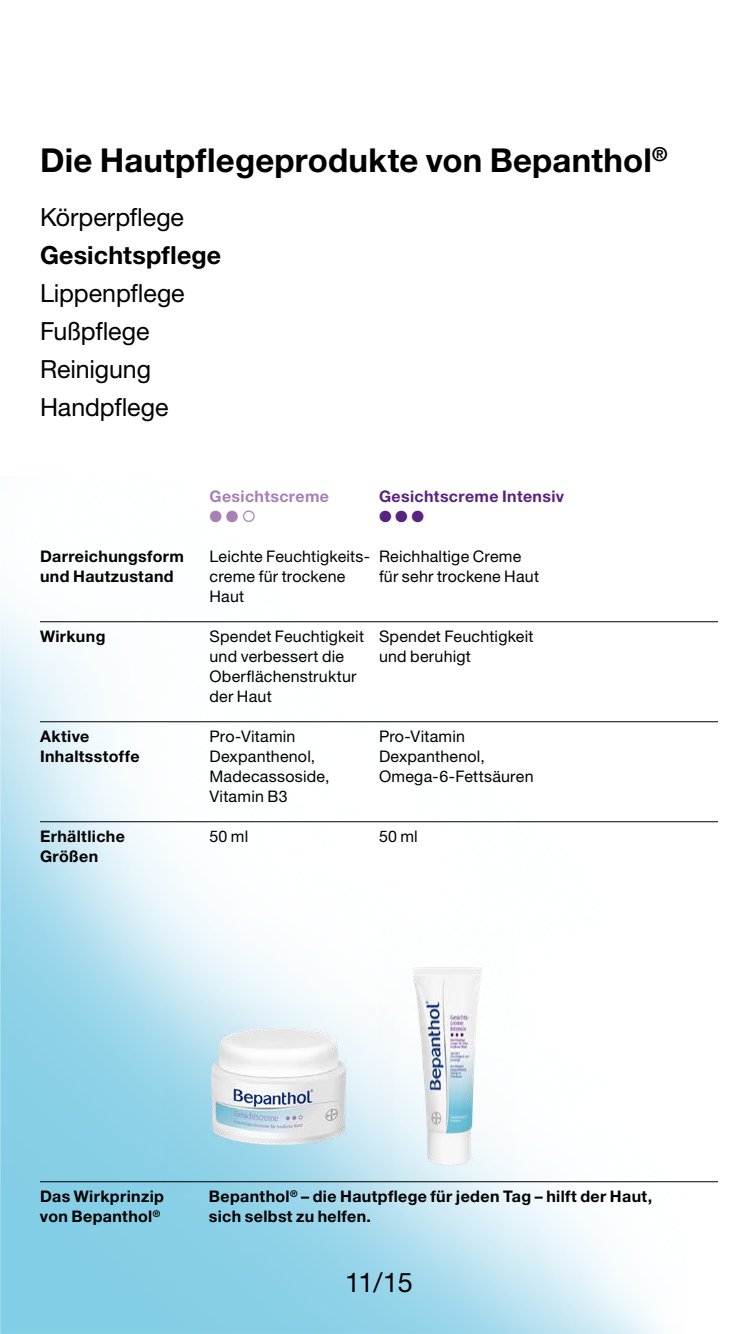
<style>
.page{position:relative;width:750px;height:1334px;background:#fff}
.page>*{position:absolute;margin:0;border:0;box-sizing:border-box;transform-origin:0 0}
.t1{font:700 33px "Helvetica Neue";letter-spacing:.005em;color:#000}
.t2{font:27px "Helvetica Neue";color:#000}
.t3{font:25px/38px "Helvetica Neue";letter-spacing:-.005em;color:#000}
.t4{font:700 25px "Helvetica Neue";letter-spacing:.005em;color:#000}
.t5{font:16px/20px "Helvetica Neue";letter-spacing:.015em;color:#000}
.t6{font:700 16px/20px "Helvetica Neue";letter-spacing:.025em;color:#000}
.t7{font:700 16px "Helvetica Neue";letter-spacing:.02em;color:#592380}
.t8{font:700 16px "Helvetica Neue";letter-spacing:.025em;color:#a781b5}
.t9{font:16px "Zapf Dingbats";color:#a781b5}
.t10{font:16px "Zapf Dingbats";color:#592380}
</style>
<div class="page">
<img style="left:0;top:598px;width:684px;height:736px">
<hr style="left:40px;top:621px;width:678px;height:1px;background:#000">
<hr style="left:40px;top:721px;width:678px;height:1px;background:#000">
<hr style="left:40px;top:821px;width:678px;height:1px;background:#000">
<hr style="left:40px;top:1181px;width:678px;height:1px;background:#000">
<img style="left:163px;top:1002px;width:216px;height:192px">
<img style="left:379px;top:930px;width:136px;height:272px">
<h1 class="t1" style="left:40px;top:140px;width:629px">Die Hautpflegeprodukte von Bepanthol<sup>®</sup></h1>
<h3 class="t3" style="left:40px;top:198px;width:146px">Körperpflege</h3>
<h3 class="t4" style="left:40px;top:240px;width:183px">Gesichtspflege</h3>
<h3 class="t3" style="left:40px;top:274px;width:146px">Lippenpflege<br>Fußpflege<br>Reinigung<br>Handpflege</h3>
<p class="t6" style="left:40px;top:546px;width:146px">Darreichungsform und Hautzustand</p>
<p class="t6" style="left:40px;top:626px;width:67px">Wirkung</p>
<p class="t6" style="left:40px;top:726px;width:101px">Aktive<br>Inhaltsstoffe</p>
<p class="t6" style="left:40px;top:826px;width:86px">Erhältliche<br>Größen</p>
<p class="t8" style="left:210px;top:486px;width:121px">Gesichtscreme</p>
<p class="t9" style="left:210px;top:509px;width:48px">● ● ○</p>
<p class="t5" style="left:210px;top:546px;width:162px">Leichte Feuchtigkeits&shy;creme für trockene<br>Haut</p>
<p class="t5" style="left:210px;top:626px;width:156px">Spendet Feuchtigkeit und verbessert die<br>Oberflächenstruktur der Haut</p>
<p class="t5" style="left:210px;top:726px;width:122px">Pro-Vitamin<br>Dexpanthenol,<br>Madecassoside,<br>Vitamin B3</p>
<p class="t5" style="left:210px;top:826px;width:40px">50 ml</p>
<p class="t7" style="left:379px;top:486px;width:187px">Gesichtscreme Intensiv</p>
<p class="t10" style="left:379px;top:509px;width:47px">● ● ●</p>
<p class="t5" style="left:379px;top:546px;width:162px">Reichhaltige Creme für sehr trockene Haut</p>
<p class="t5" style="left:379px;top:626px;width:156px">Spendet Feuchtigkeit und beruhigt</p>
<p class="t5" style="left:379px;top:726px;width:156px">Pro-Vitamin<br>Dexpanthenol,<br>Omega-6-Fettsäuren</p>
<p class="t5" style="left:379px;top:826px;width:40px">50 ml</p>
<p class="t6" style="left:40px;top:1186px;width:125px">Das Wirkprinzip</p>
<p class="t6" style="left:209px;top:1186px;width:445px">Bepanthol<sup>®</sup> – die Hautpflege für jeden Tag – hilft der Haut,</p>
<p class="t6" style="left:40px;top:1206px;width:122px">von Bepanthol<sup>®</sup></p>
<p class="t6" style="left:209px;top:1206px;width:164px">sich selbst zu helfen.</p>
<h2 class="t2" style="left:345px;top:1266px;width:69px">11/15</h2>
</div>
